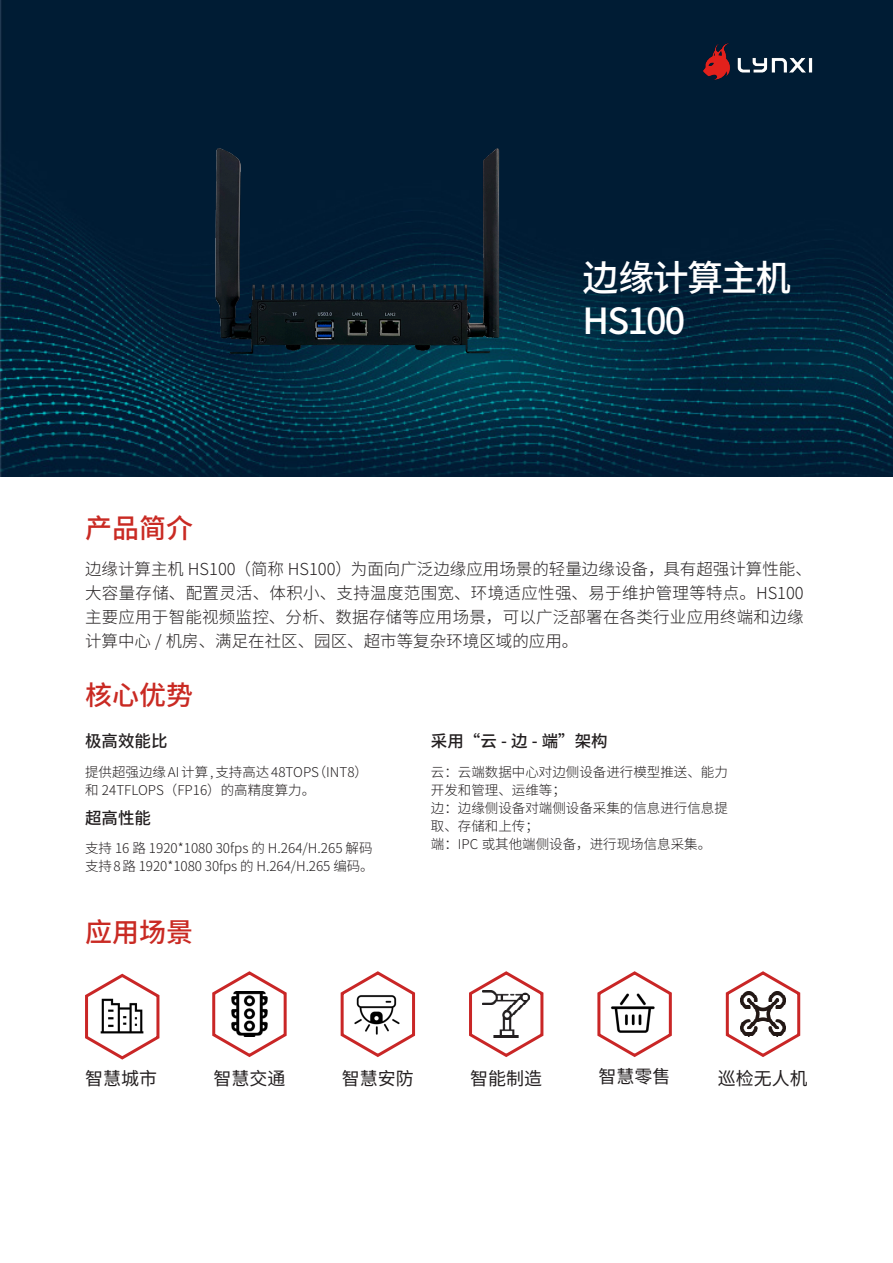
<style>
.page{position:relative;width:893px;height:1263px;background:#fff}
.page>*{position:absolute;margin:0;border:0;box-sizing:border-box;transform-origin:0 0}
.t1{font:500 36px "Source Han Sans SC";letter-spacing:-.05em;color:#fff}
.t2{font:500 27px "Source Han Sans SC";color:#c92a23}
.t3{font:18px "Source Han Sans CN";color:#231f20}
.t4{font:300 16.5px/24px "Source Han Sans CN";letter-spacing:.015em;color:#231f20}
.t5{font:500 16.5px "Source Han Sans SC";color:#231f20}
.t6{font:300 13.5px/18px "Source Han Sans CN";color:#231f20}
</style>
<div class="page">
<img style="left:0;top:0;width:893px;height:476px">
<svg style="left:85px;top:973px;width:75px;height:87px"></svg>
<svg style="left:212px;top:971px;width:75px;height:86px"></svg>
<svg style="left:340px;top:971px;width:76px;height:86px"></svg>
<svg style="left:469px;top:971px;width:75px;height:86px"></svg>
<svg style="left:597px;top:971px;width:75px;height:86px"></svg>
<svg style="left:725px;top:971px;width:76px;height:86px"></svg>
<img style="left:692px;top:38px;width:141px;height:47px">
<img style="left:194px;top:125px;width:326px;height:250px">
<p class="t2" style="left:85px;top:513px;width:109px">产品简介</p>
<p class="t1" style="left:583px;top:258px;width:210px">边缘计算主机</p>
<p class="t1" style="left:583px;top:301px;width:104px">HS100</p>
<p class="t4" style="left:85px;top:557px;width:728px">边缘计算主机 HS100（简称 HS100）为面向广泛边缘应用场景的轻量边缘设备，具有超强计算性能、大容量存储、配置灵活、体积小、支持温度范围宽、环境适应性强、易于维护管理等特点。HS100主要应用于智能视频监控、分析、数据存储等应用场景，可以广泛部署在各类行业应用终端和边缘计算中心 / 机房、满足在社区、园区、超市等复杂环境区域的应用。</p>
<p class="t2" style="left:85px;top:679px;width:109px">核心优势</p>
<p class="t5" style="left:85px;top:732px;width:84px">极高效能比</p>
<p class="t6" style="left:85px;top:764px;width:285px">提供超强边缘 AI 计算 , 支持高达 48TOPS（INT8）和 24TFLOPS（FP16）的高精度算力。</p>
<p class="t5" style="left:85px;top:809px;width:67px">超高性能</p>
<p class="t6" style="left:85px;top:840px;width:289px">支持 16 路 1920*1080 30fps 的 H.264/H.265 解码</p>
<p class="t6" style="left:85px;top:858px;width:290px">支持 8 路 1920*1080 30fps 的 H.264/H.265 编码。</p>
<p class="t2" style="left:85px;top:917px;width:109px">应用场景</p>
<p class="t5" style="left:431px;top:732px;width:178px">采用“云 - 边 - 端”架构</p>
<p class="t6" style="left:431px;top:764px;width:298px">云：云端数据中心对边侧设备进行模型推送、能力开发和管理、运维等；</p>
<p class="t6" style="left:431px;top:800px;width:298px">边：边缘侧设备对端侧设备采集的信息进行信息提取、存储和上传；</p>
<p class="t6" style="left:431px;top:836px;width:282px">端：IPC 或其他端侧设备，进行现场信息采集。</p>
<p class="t3" style="left:85px;top:1069px;width:73px">智慧城市</p>
<p class="t3" style="left:213px;top:1069px;width:73px">智慧交通</p>
<p class="t3" style="left:342px;top:1069px;width:73px">智慧安防</p>
<p class="t3" style="left:470px;top:1069px;width:73px">智能制造</p>
<p class="t3" style="left:599px;top:1066px;width:73px">智慧零售</p>
<p class="t3" style="left:718px;top:1069px;width:91px">巡检无人机</p>
</div>
